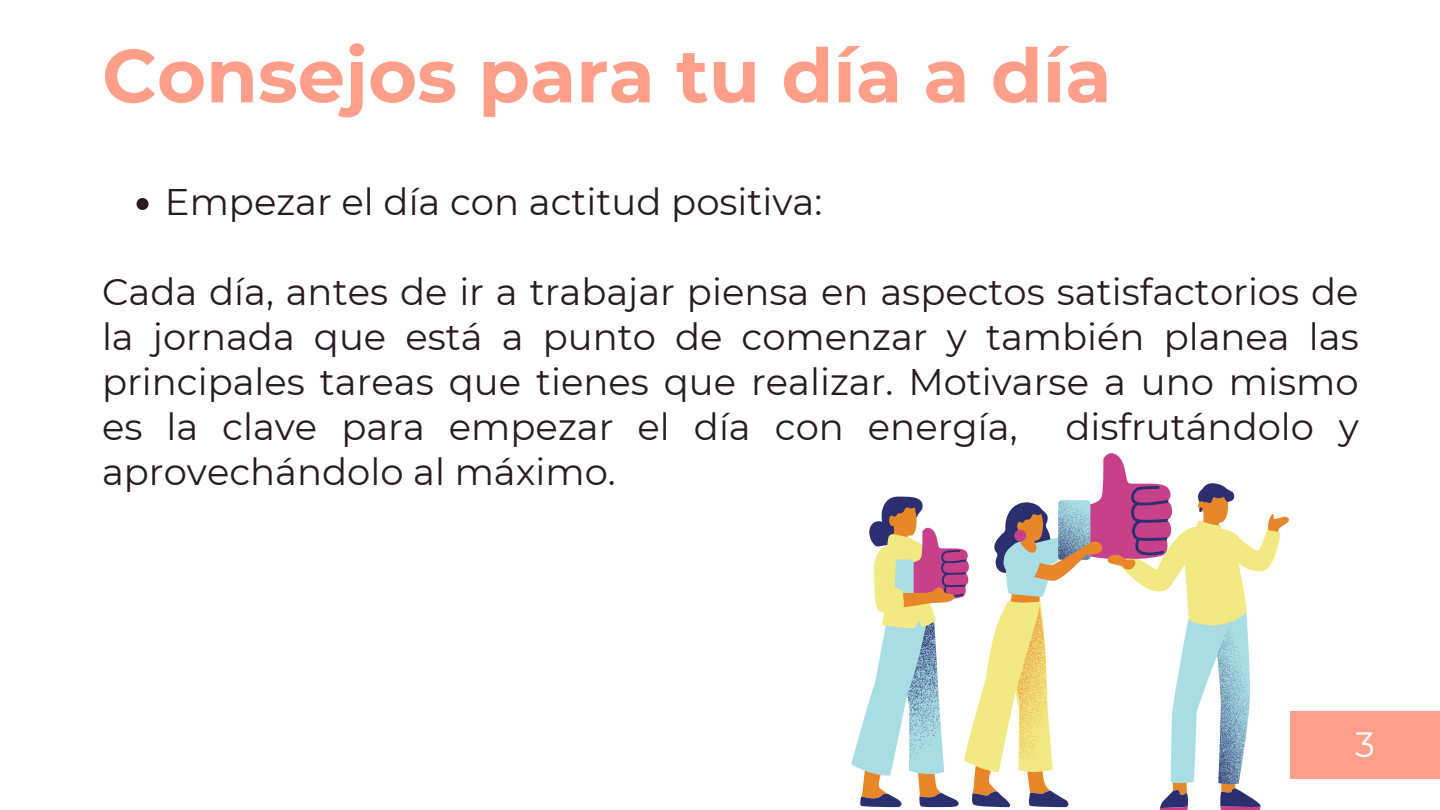
<style>
.page{position:relative;width:1440px;height:810px;background:#fff}
.page>*{position:absolute;margin:0;border:0;box-sizing:border-box;transform-origin:0 0}
.t1{font:700 75px "Montserrat";color:#ff9f8a}
.t2{font:37px/45px "Montserrat";color:#281c22;text-align:justify}
.t3{font:35px "Montserrat";color:#fff}
</style>
<div class="page">
<svg style="left:137px;top:198px;width:12px;height:12px"></svg>
<svg style="left:851px;top:453px;width:438px;height:357px"></svg>
<div style="left:1290px;top:711px;width:150px;height:68px;background:#ff9f8a"></div>
<p class="t1" style="left:102px;top:30px;width:1011px">Consejos para tu día a día</p>
<p class="t2" style="left:165px;top:179px;width:659px">Empezar el día con actitud positiva:</p>
<p class="t2" style="left:102px;top:269px;width:1258px">Cada día, antes de ir a trabajar piensa en aspectos satisfactorios de la jornada que está a punto de comenzar y también planea las principales tareas que tienes que realizar. Motivarse a uno mismo es la clave para empezar el día con energía,</p>
<p class="t2" style="left:1065px;top:404px;width:295px">disfrutándolo y</p>
<p class="t2" style="left:102px;top:449px;width:515px">aprovechándolo al máximo.</p>
<p class="t3" style="left:1355px;top:723px;width:21px">3</p>
</div>
